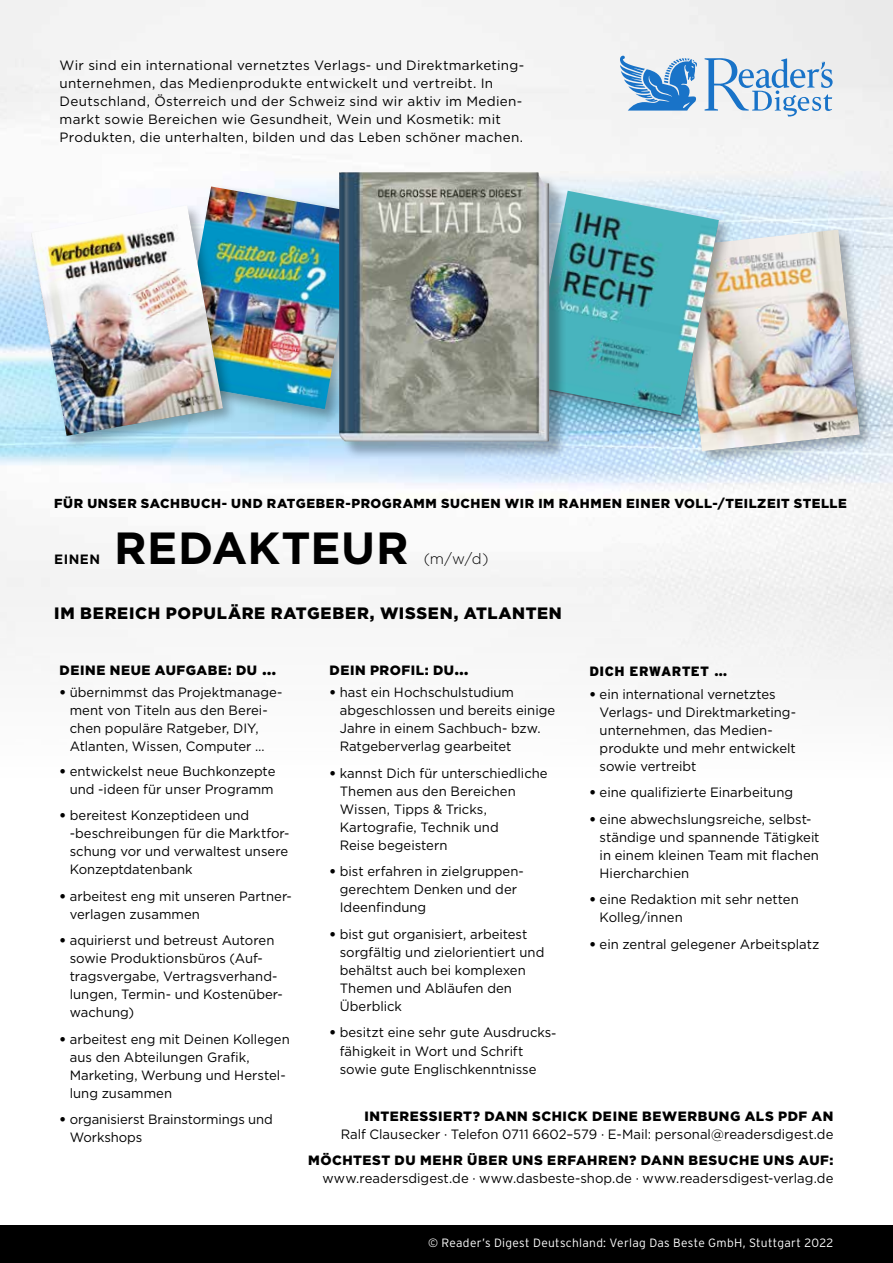
<style>
.page{position:relative;width:893px;height:1263px;background:#fff}
.page>*{position:absolute;margin:0;border:0;box-sizing:border-box;transform-origin:0 0}
.t1{font:700 45px "Gotham";letter-spacing:.015em;color:#000}
.t2{font:900 16.5px "Gotham";letter-spacing:.045em;color:#000}
.t3{font:300 15px "Gotham";color:#000}
.t4{font:13.5px/18px "Gotham";color:#000}
.t5{font:13.5px/18px "Gotham";letter-spacing:.02em;color:#000}
.t6{font:900 13.5px "Gotham";letter-spacing:.045em;color:#000}
.t7{font:900 13.5px "Interstate";letter-spacing:.025em;color:#000}
.t8{font:700 13.5px "Gotham";letter-spacing:.035em;color:#000}
.t9{font:900 13.05px "Gotham";letter-spacing:.045em;color:#000}
.t10{font:300 12px "Interstate";letter-spacing:.025em;color:#fff}
.s1{font-family:"Interstate";font-size:15px}
.s2{font-weight:900}
</style>
<div class="page">
<img style="left:0;top:0;width:893px;height:693px">
<div style="left:0;top:1225px;width:893px;height:38px;background:#000"></div>
<div style="left:174px;top:184px;width:200px;height:240px;background:#000;opacity:.3"></div>
<img style="left:176px;top:186px;width:163px;height:223px">
<div style="left:28px;top:203px;width:209px;height:247px;background:#000;opacity:.3"></div>
<img style="left:31px;top:205px;width:192px;height:231px">
<div style="left:678px;top:227px;width:196px;height:239px;background:#000;opacity:.3"></div>
<img style="left:680px;top:230px;width:180px;height:221px">
<div style="left:527px;top:188px;width:206px;height:241px;background:#000;opacity:.3"></div>
<img style="left:568px;top:191px;width:151px;height:224px">
<div style="left:341px;top:174px;width:227px;height:286px;background:#000;opacity:.28"></div>
<img style="left:339px;top:172px;width:210px;height:270px">
<svg style="left:620px;top:56px;width:213px;height:61px"></svg>
<p class="t5" style="left:60px;top:56px;width:466px">Wir sind ein international vernetztes Verlags- und Direktmarketing&shy;unternehmen, das Medienprodukte entwickelt und vertreibt. In Deutschland, Österreich und der Schweiz sind wir aktiv im Medien&shy;markt sowie Bereichen wie Gesundheit, Wein und Kosmetik: mit Produkten, die unterhalten, bilden und das Leben schöner machen.</p>
<p class="t9" style="left:54px;top:495px;width:794px">FÜR UNSER SACHBUCH- UND RATGEBER-PROGRAMM SUCHEN WIR IM RAHMEN EINER VOLL-/TEILZEIT STELLE</p>
<h1 class="t1" style="left:114px;top:518px;width:296px">REDAKTEUR</h1>
<p class="t3" style="left:424px;top:549px;width:66px">(m/w/d)</p>
<p class="t2" style="left:54px;top:602px;width:509px">IM BEREICH POPULÄRE RATGEBER, WISSEN, ATLANTEN</p>
<p class="t8" style="left:54px;top:550px;width:47px">EINEN</p>
<p class="t6" style="left:60px;top:661px;width:218px">DEINE NEUE AUFGABE: DU <span class="s1">…</span></p>
<p class="t4" style="left:70px;top:683px;width:214px;text-indent:-10px"><span class="s2">•</span> übernimmst das Projektmanage&shy;ment von Titeln aus den Berei&shy;chen populäre Ratgeber, DIY,<br>Atlanten, Wissen, Computer …</p>
<p class="t4" style="left:60px;top:762px;width:217px;text-align:right"><span class="s2">•</span> entwickelst neue Buchkonzepte und -ideen für unser Programm</p>
<p class="t4" style="left:70px;top:806px;width:221px;text-indent:-10px"><span class="s2">•</span> bereitest Konzeptideen und -beschreibungen für die Marktfor&shy;schung vor und verwaltest unsere<br>Konzeptdatenbank</p>
<p class="t4" style="left:70px;top:887px;width:224px;text-indent:-10px"><span class="s2">•</span> arbeitest eng mit unseren Partner&shy;verlagen zusammen</p>
<p class="t4" style="left:70px;top:931px;width:215px;text-indent:-10px"><span class="s2">•</span> aquirierst und betreust Autoren sowie Produktionsbüros (Auf&shy;tragsvergabe, Vertragsverhand&shy;lungen, Termin- und Kostenüber&shy;wachung)</p>
<p class="t4" style="left:70px;top:1030px;width:222px;text-indent:-10px"><span class="s2">•</span> arbeitest eng mit Deinen Kollegen aus den Abteilungen Grafik,<br>Marketing, Werbung und Herstel&shy;lung zusammen</p>
<p class="t4" style="left:70px;top:1110px;width:205px;text-indent:-10px"><span class="s2">•</span> organisierst Brainstormings und<br>Workshops</p>
<p class="t6" style="left:330px;top:661px;width:141px">DEIN PROFIL: DU<span class="s1">…</span></p>
<p class="t4" style="left:340px;top:683px;width:217px;text-indent:-10px"><span class="s2">•</span> hast ein Hochschulstudium abgeschlossen und bereits einige<br>Jahre in einem Sachbuch- bzw.<br>Ratgeberverlag gearbeitet</p>
<p class="t4" style="left:340px;top:764px;width:209px;text-indent:-10px"><span class="s2">•</span> kannst Dich für unterschiedliche<br>Themen aus den Bereichen<br>Wissen, Tipps &amp; Tricks,<br>Kartografie, Technik und<br>Reise begeistern</p>
<p class="t4" style="left:340px;top:862px;width:186px;text-indent:-10px"><span class="s2">•</span> bist erfahren in zielgruppen&shy;gerechtem Denken und der<br>Ideenfindung</p>
<p class="t4" style="left:340px;top:925px;width:206px;text-indent:-10px"><span class="s2">•</span> bist gut organisiert, arbeitest sorgfältig und zielorientiert und behältst auch bei komplexen<br>Themen und Abläufen den<br>Überblick</p>
<p class="t4" style="left:340px;top:1023px;width:218px;text-indent:-10px"><span class="s2">•</span> besitzt eine sehr gute Ausdrucks&shy;fähigkeit in Wort und Schrift sowie gute Englischkenntnisse</p>
<p class="t7" style="left:589px;top:664px;width:139px">DICH ERWARTET …</p>
<p class="t4" style="left:600px;top:685px;width:198px;text-indent:-10px"><span class="s2">•</span> ein international vernetztes<br>Verlags- und Direktmarketing&shy;unternehmen, das Medien&shy;produkte und mehr entwickelt sowie vertreibt</p>
<p class="t4" style="left:589px;top:783px;width:205px"><span class="s2">•</span> eine qualifizierte Einarbeitung</p>
<p class="t4" style="left:600px;top:810px;width:221px;text-indent:-10px"><span class="s2">•</span> eine abwechslungsreiche, selbst&shy;ständige und spannende Tätigkeit in einem kleinen Team mit flachen<br>Hiercharchien</p>
<p class="t4" style="left:600px;top:890px;width:201px;text-indent:-10px"><span class="s2">•</span> eine Redaktion mit sehr netten<br>Kolleg/innen</p>
<p class="t4" style="left:589px;top:935px;width:231px"><span class="s2">•</span> ein zentral gelegener Arbeitsplatz</p>
<p class="t6" style="left:365px;top:1106px;width:470px">INTERESSIERT? DANN SCHICK DEINE BEWERBUNG ALS PDF AN</p>
<p class="t4" style="left:341px;top:1125px;width:494px">Ralf Clausecker · Telefon 0711 6602–579 · E-Mail: personal@readersdigest.de</p>
<p class="t6" style="left:308px;top:1151px;width:527px">MÖCHTEST DU MEHR ÜBER UNS ERFAHREN? DANN BESUCHE UNS AUF:</p>
<p class="t4" style="left:322px;top:1169px;width:512px">www.readersdigest.de · www.dasbeste-shop.de · www.readersdigest-verlag.de</p>
<p class="t10" style="left:428px;top:1236px;width:407px">© Reader’s Digest Deutschland: Verlag Das Beste GmbH, Stuttgart 2022</p>
</div>
